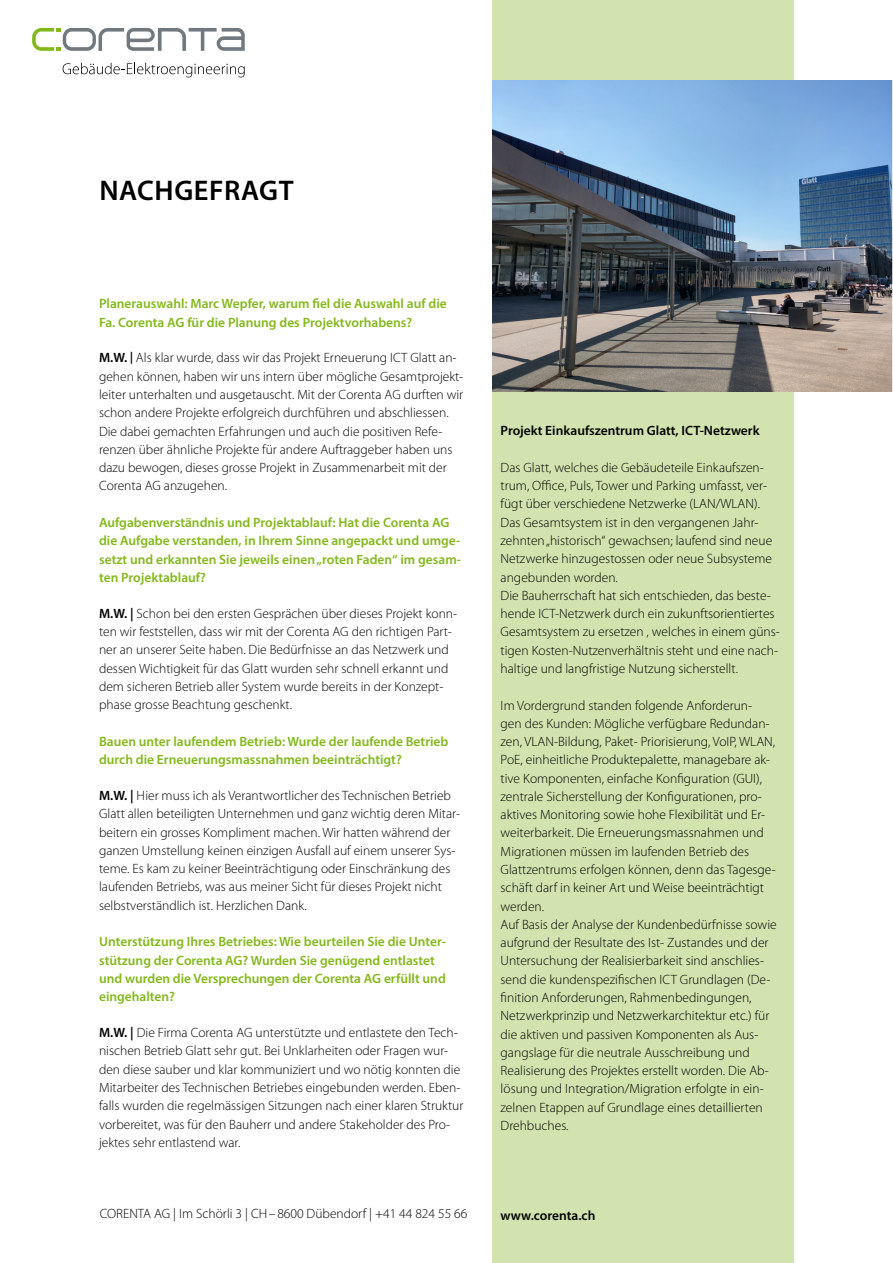
<style>
.page{position:relative;width:893px;height:1263px;background:#fff}
.page>*{position:absolute;margin:0;border:0;box-sizing:border-box;transform-origin:0 0}
.t1{font:600 28.5px "Myriad Pro";letter-spacing:.02em;color:#000}
.t2{font:300 13.5px/18.3px "Myriad Pro";color:#000}
.t3{font:600 13.5px/18.3px "Myriad Pro";color:#83b81a}
.t4{font:600 13.5px "Myriad Pro";color:#000}
.s1{font-weight:600}
.s2{font-family:"N Haas Grotesk DS Pro 65 Md";font-weight:400}
</style>
<div class="page">
<div style="left:492px;top:0;width:301px;height:1263px;background:#d3e3af"></div>
<svg style="left:32px;top:28px;width:213px;height:23px"></svg>
<svg style="left:63px;top:63px;width:182px;height:14px"></svg>
<img style="left:492px;top:81px;width:400px;height:310px">
<h1 class="t1" style="left:99px;top:172px;width:196px">NACHGEFRAGT</h1>
<p class="t3" style="left:99px;top:294px;width:349px">Planerauswahl: Marc Wepfer, warum fiel die Auswahl auf die<br>Fa. Corenta AG für die Planung des Projektvorhabens?</p>
<p class="t2" style="left:99px;top:349px;width:366px"><span class="s1">M.W.</span> <span class="s2">|</span> Als klar wurde, dass wir das Projekt Erneuerung ICT Glatt an&shy;gehen können, haben wir uns intern über mögliche Gesamtprojekt&shy;leiter unterhalten und ausgetauscht. Mit der Corenta AG durften wir schon andere Projekte erfolgreich durchführen und abschliessen.<br>Die dabei gemachten Erfahrungen und auch die positiven Refe&shy;renzen über ähnliche Projekte für andere Auftraggeber haben uns dazu bewogen, dieses grosse Projekt in Zusammenarbeit mit der Corenta AG anzugehen.</p>
<p class="t3" style="left:99px;top:513px;width:364px">Aufgabenverständnis und Projektablauf: Hat die Corenta AG die Aufgabe verstanden, in Ihrem Sinne angepackt und umge&shy;setzt und erkannten Sie jeweils einen „roten Faden“ im gesam&shy;ten Projektablauf?</p>
<p class="t2" style="left:99px;top:604px;width:360px"><span class="s1">M.W. |</span> Schon bei den ersten Gesprächen über dieses Projekt konn&shy;ten wir feststellen, dass wir mit der Corenta AG den richtigen Part&shy;ner an unserer Seite haben. Die Bedürfnisse an das Netzwerk und dessen Wichtigkeit für das Glatt wurden sehr schnell erkannt und dem sicheren Betrieb aller System wurde bereits in der Konzept&shy;phase grosse Beachtung geschenkt.</p>
<p class="t3" style="left:99px;top:732px;width:351px">Bauen unter laufendem Betrieb: Wurde der laufende Betrieb durch die Erneuerungsmassnahmen beeinträchtigt?</p>
<p class="t2" style="left:99px;top:787px;width:362px"><span class="s1">M.W. |</span> Hier muss ich als Verantwortlicher des Technischen Betrieb Glatt allen beteiligten Unternehmen und ganz wichtig deren Mitar&shy;beitern ein grosses Kompliment machen. Wir hatten während der ganzen Umstellung keinen einzigen Ausfall auf einem unserer Sys&shy;teme. Es kam zu keiner Beeinträchtigung oder Einschränkung des laufenden Betriebs, was aus meiner Sicht für dieses Projekt nicht selbstverständlich ist. Herzlichen Dank.</p>
<p class="t3" style="left:99px;top:932px;width:348px">Unterstützung Ihres Betriebes: Wie beurteilen Sie die Unter&shy;stützung der Corenta AG? Wurden Sie genügend entlastet und wurden die Versprechungen der Corenta AG erfüllt und eingehalten?</p>
<p class="t2" style="left:99px;top:1024px;width:366px"><span class="s1">M.W. |</span> Die Firma Corenta AG unterstützte und entlastete den Tech&shy;nischen Betrieb Glatt sehr gut. Bei Unklarheiten oder Fragen wur&shy;den diese sauber und klar kommuniziert und wo nötig konnten die Mitarbeiter des Technischen Betriebes eingebunden werden. Eben&shy;falls wurden die regelmässigen Sitzungen nach einer klaren Struktur vorbereitet, was für den Bauherr und andere Stakeholder des Pro&shy;jektes sehr entlastend war.</p>
<p class="t2" style="left:100px;top:1204px;width:369px">CORENTA AG | Im Schörli 3 | CH – 8600 Dübendorf | +41 44 824 55 66</p>
<p class="t4" style="left:501px;top:422px;width:260px">Projekt Einkaufszentrum Glatt, ICT-Netzwerk</p>
<p class="t2" style="left:501px;top:458px;width:281px">Das Glatt, welches die Gebäudeteile Einkaufszen&shy;trum, Office, Puls, Tower und Parking umfasst, ver&shy;fügt über verschiedene Netzwerke (LAN/WLAN).<br>Das Gesamtsystem ist in den vergangenen Jahr&shy;zehnten „historisch“ gewachsen; laufend sind neue Netzwerke hinzugestossen oder neue Subsysteme angebunden worden.<br>Die Bauherrschaft hat sich entschieden, das beste&shy;hende ICT-Netzwerk durch ein zukunftsorientiertes Gesamtsystem zu ersetzen , welches in einem güns&shy;tigen Kosten-Nutzenverhältnis steht und eine nach&shy;haltige und langfristige Nutzung sicherstellt.</p>
<p class="t2" style="left:501px;top:696px;width:278px">Im Vordergrund standen folgende Anforderun&shy;gen des Kunden: Mögliche verfügbare Redundan&shy;zen, VLAN-Bildung, Paket- Priorisierung, VoIP, WLAN, PoE, einheitliche Produktepalette, managebare ak&shy;tive Komponenten, einfache Konfiguration (GUI), zentrale Sicherstellung der Konfigurationen, pro&shy;aktives Monitoring sowie hohe Flexibilität und Er&shy;weiterbarkeit. Die Erneuerungsmassnahmen und Migrationen müssen im laufenden Betrieb des Glattzentrums erfolgen können, denn das Tagesge&shy;schäft darf in keiner Art und Weise beeinträchtigt werden.<br>Auf Basis der Analyse der Kundenbedürfnisse sowie aufgrund der Resultate des Ist- Zustandes und der Untersuchung der Realisierbarkeit sind anschlies&shy;send die kundenspezifischen ICT Grundlagen (De&shy;finition Anforderungen, Rahmenbedingungen, Netzwerkprinzip und Netzwerkarchitektur etc.) für die aktiven und passiven Komponenten als Aus&shy;gangslage für die neutrale Ausschreibung und Realisierung des Projektes erstellt worden. Die Ab&shy;lösung und Integration/Migration erfolgte in ein&shy;zelnen Etappen auf Grundlage eines detaillierten Drehbuches.</p>
<p class="t4" style="left:501px;top:1207px;width:96px">www.corenta.ch</p>
</div>
